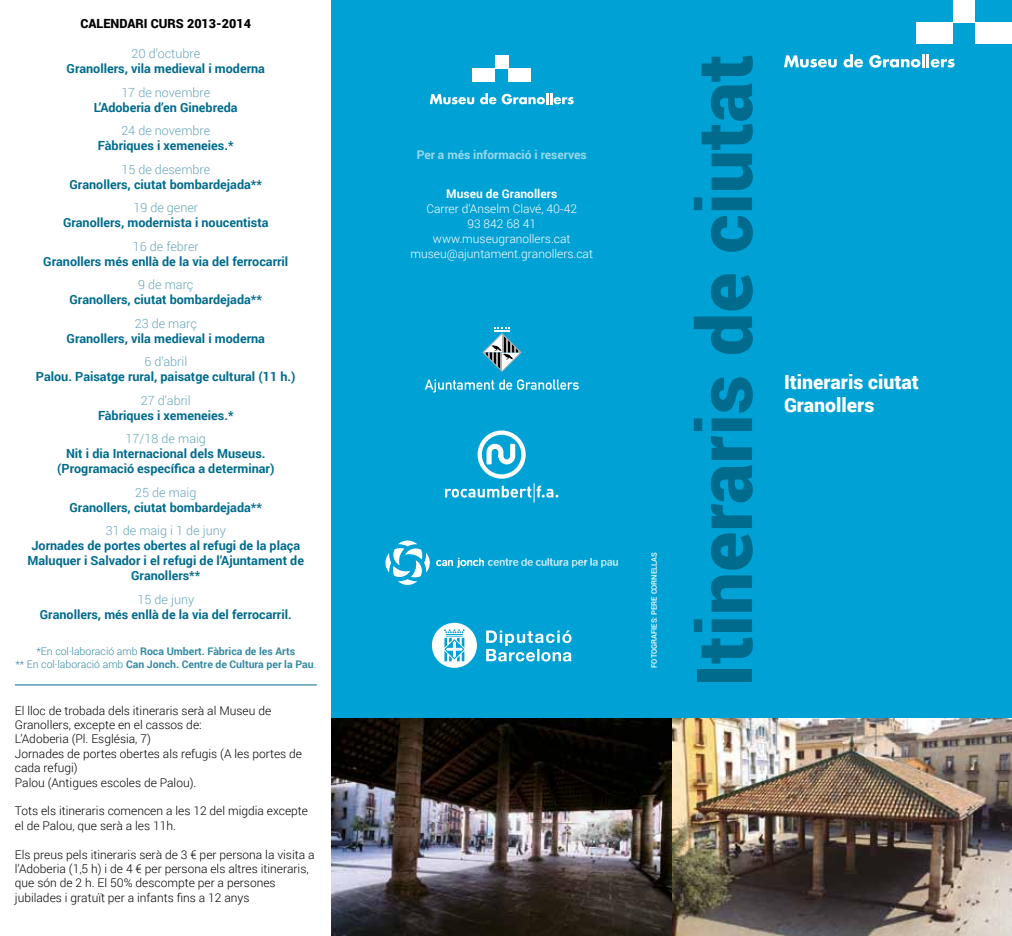
<style>
.page{position:relative;width:1012px;height:936px;background:#fff}
.page>*{position:absolute;margin:0;border:0;box-sizing:border-box;transform-origin:0 0}
.t1{font:900 76.5px "Roboto";color:#006b8d}
.t2{font:900 19.5px/23.4px "Roboto";color:#fff}
.t3{font:700 12.6px/15px "Roboto";color:#006b8d;text-align:center}
.t4{font:300 12.6px "Roboto";color:#66a6ba}
.t5{font:900 12.6px "Roboto";color:#000}
.t6{font:300 12px/14.4px "Roboto";color:#000}
.t7{font:300 12px/15px "Roboto";color:#fff;text-align:center}
.t8{font:700 12px "Roboto";color:#99d9ee}
.t9{font:700 12px "Roboto";color:#fff}
.t10{font:700 10.5px/12.6px "Roboto";color:#3389a3;text-align:center}
.t11{font:500 7.5px "Roboto";color:#fff}
.s1{font-weight:300}
</style>
<div class="page">
<div style="left:672px;top:0;width:340px;height:935px;background:#00a1d4"></div>
<div style="left:332px;top:0;width:340px;height:935px;background:#00a1d4"></div>
<img style="left:672px;top:718px;width:340px;height:217px">
<img style="left:332px;top:718px;width:340px;height:217px">
<div style="left:953px;top:0;width:22px;height:22px;background:#fff"></div>
<div style="left:975px;top:22px;width:37px;height:22px;background:#fff"></div>
<div style="left:916px;top:22px;width:37px;height:22px;background:#fff"></div>
<svg style="left:784px;top:55px;width:53px;height:13px"></svg>
<svg style="left:844px;top:54px;width:19px;height:14px"></svg>
<svg style="left:869px;top:54px;width:86px;height:14px"></svg>
<hr style="left:15px;top:684px;width:302px;height:1px;background:#006b8d">
<div style="left:495px;top:55px;width:13px;height:14px;background:#fff"></div>
<div style="left:508px;top:69px;width:23px;height:13px;background:#fff"></div>
<div style="left:473px;top:69px;width:22px;height:13px;background:#fff"></div>
<svg style="left:430px;top:94px;width:44px;height:10px"></svg>
<svg style="left:480px;top:93px;width:16px;height:11px"></svg>
<svg style="left:502px;top:93px;width:72px;height:11px"></svg>
<svg style="left:425px;top:379px;width:154px;height:13px"></svg>
<svg style="left:482px;top:327px;width:40px;height:45px"></svg>
<svg style="left:486px;top:630px;width:86px;height:31px"></svg>
<svg style="left:432px;top:622px;width:45px;height:45px"></svg>
<svg style="left:385px;top:540px;width:45px;height:45px"></svg>
<svg style="left:436px;top:557px;width:182px;height:10px"></svg>
<div style="left:478px;top:430px;width:48px;height:48px;border:4px solid #fff;border-radius:50%"></div>
<svg style="left:485px;top:442px;width:31px;height:23px"></svg>
<svg style="left:445px;top:483px;width:113px;height:19px"></svg>
<p class="t5" style="left:81px;top:15px;width:172px">Calendari Curs 2013-2014</p>
<p class="t4" style="left:131px;top:45px;width:70px">20 d’octubre</p>
<p class="t3" style="left:67px;top:61px;width:200px">Granollers, vila medieval i moderna</p>
<p class="t4" style="left:121px;top:83px;width:90px">17 de novembre</p>
<p class="t3" style="left:94px;top:99px;width:145px">L’Adoberia d’en Ginebreda</p>
<p class="t4" style="left:121px;top:122px;width:90px">24 de novembre</p>
<p class="t3" style="left:98px;top:138px;width:137px">Fàbriques i xemeneies.*</p>
<p class="t4" style="left:121px;top:160px;width:90px">15 de desembre</p>
<p class="t3" style="left:70px;top:176px;width:194px">Granollers, ciutat bombardejada**</p>
<p class="t4" style="left:133px;top:199px;width:66px">19 de gener</p>
<p class="t3" style="left:63px;top:215px;width:207px">Granollers, modernista i noucentista</p>
<p class="t4" style="left:133px;top:237px;width:68px">16 de febrer</p>
<p class="t3" style="left:43px;top:253px;width:246px">Granollers més enllà de la via del ferrocarril</p>
<p class="t4" style="left:138px;top:276px;width:57px">9 de març</p>
<p class="t3" style="left:70px;top:292px;width:194px">Granollers, ciutat bombardejada**</p>
<p class="t4" style="left:135px;top:314px;width:64px">23 de març</p>
<p class="t3" style="left:67px;top:330px;width:200px">Granollers, vila medieval i moderna</p>
<p class="t4" style="left:144px;top:353px;width:44px">6 d’abril</p>
<p class="t3" style="left:36px;top:369px;width:261px">Palou. Paisatge rural, paisatge cultural (11 h.)</p>
<p class="t4" style="left:141px;top:391px;width:51px">27 d’abril</p>
<p class="t3" style="left:98px;top:407px;width:137px">Fàbriques i xemeneies.*</p>
<p class="t4" style="left:126px;top:430px;width:82px">17/18 de maig</p>
<p class="t3" style="left:57px;top:446px;width:219px">Nit i dia Internacional dels Museus. (Programació específica a determinar)</p>
<p class="t4" style="left:135px;top:483px;width:63px">25 de maig</p>
<p class="t3" style="left:70px;top:499px;width:194px">Granollers, ciutat bombardejada**</p>
<p class="t4" style="left:106px;top:522px;width:122px">31 de maig i 1 de juny</p>
<p class="t3" style="left:27px;top:538px;width:278px">Jornades de portes obertes al refugi de la plaça<br>Maluquer i Salvador i el refugi de l’Ajuntament de<br>Granollers**</p>
<p class="t4" style="left:137px;top:590px;width:58px">15 de juny</p>
<p class="t3" style="left:40px;top:606px;width:253px">Granollers, més enllà de la via del ferrocarril.</p>
<p class="t10" style="left:15px;top:644px;width:302px"><span class="s1">*En col·laboració amb</span> Roca Umbert. Fàbrica de les Arts<br><span class="s1">** En col·laboració amb</span> Can Jonch. Centre de Cultura per la Pau<span class="s1">.</span></p>
<p class="t6" style="left:15px;top:702px;width:289px">El lloc de trobada dels itineraris serà al Museu de Granollers, excepte en el cassos de:<br>L’Adoberia (Pl. Església, 7)<br>Jornades de portes obertes als refugis (A les portes de cada refugi)<br>Palou (Antigues escoles de Palou).</p>
<p class="t6" style="left:15px;top:803px;width:295px">Tots els itineraris comencen a les 12 del migdia excepte el de Palou, que serà a les 11h.</p>
<p class="t6" style="left:15px;top:846px;width:301px">Els preus pels itineraris serà de 3 € per persona la visita a l’Adoberia (1,5 h) i de 4 € per persona els altres itineraris, que són de 2 h. El 50% descompte per a persones jubilades i gratuït per a infants fins a 12 anys</p>
<p class="t8" style="left:417px;top:147px;width:172px">Per a més informació i reserves</p>
<p class="t9" style="left:446px;top:185px;width:112px">Museu de Granollers</p>
<p class="t7" style="left:410px;top:201px;width:184px">Carrer d’Anselm Clavé, 40-42<br>93 842 68 41 www.museugranollers.cat museu@ajuntament.granollers.cat</p>
<p class="t11" style="left:649px;top:667px;width:117px;rotate:-90deg">Fotografies: Pere Cornellas</p>
<h1 class="t1" style="left:671px;top:686px;width:633px;rotate:-90deg">Itineraris de ciutat</h1>
<h2 class="t2" style="left:784px;top:369px;width:136px">Itineraris ciutat<br>Granollers</h2>
</div>
